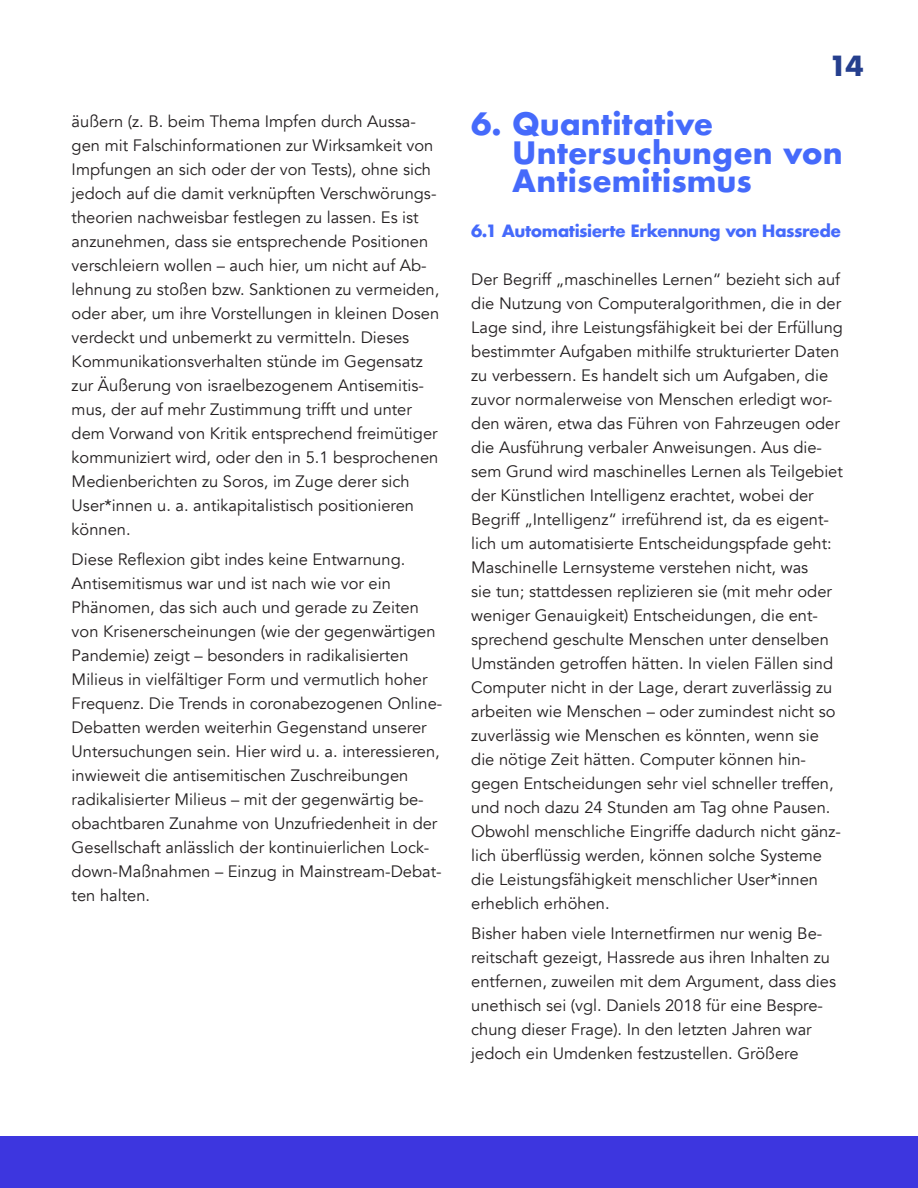
<style>
.page{position:relative;width:918px;height:1188px;background:#fff}
.page>*{position:absolute;margin:0;border:0;box-sizing:border-box;transform-origin:0 0}
.body_text{font:700 30px "Futura";color:#456afb}
.t1{font:700 27px "Futura";color:#253f8e}
.body_text-2{font:16.5px/24px "Avenir";color:#231f20}
.body_text-3{font:700 16.5px "Futura";letter-spacing:-.03em;color:#456afb}
</style>
<div class="page">
<div style="left:0;top:1137px;width:918px;height:51px;background:#3d36df"></div>
<p class="body_text-2" style="left:72px;top:110px;width:369px">äußern (z. B. beim Thema Impfen durch Aussa&shy;gen mit Falschinformationen zur Wirksamkeit von Impfungen an sich oder der von Tests), ohne sich jedoch auf die damit verknüpften Verschwörungs&shy;theorien nachweisbar festlegen zu lassen. Es ist anzunehmen, dass sie entsprechende Positionen verschleiern wollen – auch hier, um nicht auf Ab&shy;lehnung zu stoßen bzw. Sanktionen zu vermeiden, oder aber, um ihre Vorstellungen in kleinen Dosen verdeckt und unbemerkt zu vermitteln. Dieses Kommunikationsverhalten stünde im Gegensatz zur Äußerung von israelbezogenem Antisemitis&shy;mus, der auf mehr Zustimmung trifft und unter dem Vorwand von Kritik entsprechend freimütiger kommuniziert wird, oder den in 5.1 besprochenen Medienberichten zu Soros, im Zuge derer sich User*innen u. a. antikapitalistisch positionieren können.</p>
<p class="body_text-2" style="left:72px;top:548px;width:372px">Diese Reflexion gibt indes keine Entwarnung.<br>Antisemitismus war und ist nach wie vor ein Phänomen, das sich auch und gerade zu Zeiten von Krisenerscheinungen (wie der gegenwärtigen Pandemie) zeigt – besonders in radikalisierten Milieus in vielfältiger Form und vermutlich hoher Frequenz. Die Trends in coronabezogenen Online-Debatten werden weiterhin Gegenstand unserer Untersuchungen sein. Hier wird u. a. interessieren, inwieweit die antisemitischen Zuschreibungen radikalisierter Milieus – mit der gegenwärtig be&shy;obachtbaren Zunahme von Unzufriedenheit in der Gesellschaft anlässlich der kontinuierlichen Lock&shy;down-Maßnahmen – Einzug in Mainstream-Debat&shy;ten halten.</p>
<p class="t1" style="left:829px;top:47px;width:37px">14</p>
<p class="body_text" style="left:471px;top:102px;width:244px">6. Quantitative</p>
<p class="body_text" style="left:512px;top:131px;width:332px">Untersuchungen von</p>
<p class="body_text" style="left:512px;top:159px;width:241px">Antisemitismus</p>
<p class="body_text-3" style="left:471px;top:219px;width:371px">6.1 Automatisierte Erkennung von Hassrede</p>
<p class="body_text-2" style="left:471px;top:268px;width:373px">Der Begriff „maschinelles Lernen“ bezieht sich auf die Nutzung von Computeralgorithmen, die in der Lage sind, ihre Leistungsfähigkeit bei der Erfüllung bestimmter Aufgaben mithilfe strukturierter Daten zu verbessern. Es handelt sich um Aufgaben, die zuvor normalerweise von Menschen erledigt wor&shy;den wären, etwa das Führen von Fahrzeugen oder die Ausführung verbaler Anweisungen. Aus die&shy;sem Grund wird maschinelles Lernen als Teilgebiet der Künstlichen Intelligenz erachtet, wobei der Begriff „Intelligenz“ irreführend ist, da es eigent&shy;lich um automatisierte Entscheidungspfade geht:<br>Maschinelle Lernsysteme verstehen nicht, was<br>sie tun; stattdessen replizieren sie (mit mehr oder weniger Genauigkeit) Entscheidungen, die ent&shy;sprechend geschulte Menschen unter denselben Umständen getroffen hätten. In vielen Fällen sind Computer nicht in der Lage, derart zuverlässig zu arbeiten wie Menschen – oder zumindest nicht so zuverlässig wie Menschen es könnten, wenn sie die nötige Zeit hätten. Computer können hin&shy;gegen Entscheidungen sehr viel schneller treffen, und noch dazu 24 Stunden am Tag ohne Pausen.<br>Obwohl menschliche Eingriffe dadurch nicht gänz&shy;lich überflüssig werden, können solche Systeme die Leistungsfähigkeit menschlicher User*innen erheblich erhöhen.</p>
<p class="body_text-2" style="left:471px;top:922px;width:366px">Bisher haben viele Internetfirmen nur wenig Be&shy;reitschaft gezeigt, Hassrede aus ihren Inhalten zu entfernen, zuweilen mit dem Argument, dass dies unethisch sei (vgl. Daniels 2018 für eine Bespre&shy;chung dieser Frage). In den letzten Jahren war jedoch ein Umdenken festzustellen. Größere</p>
</div>
